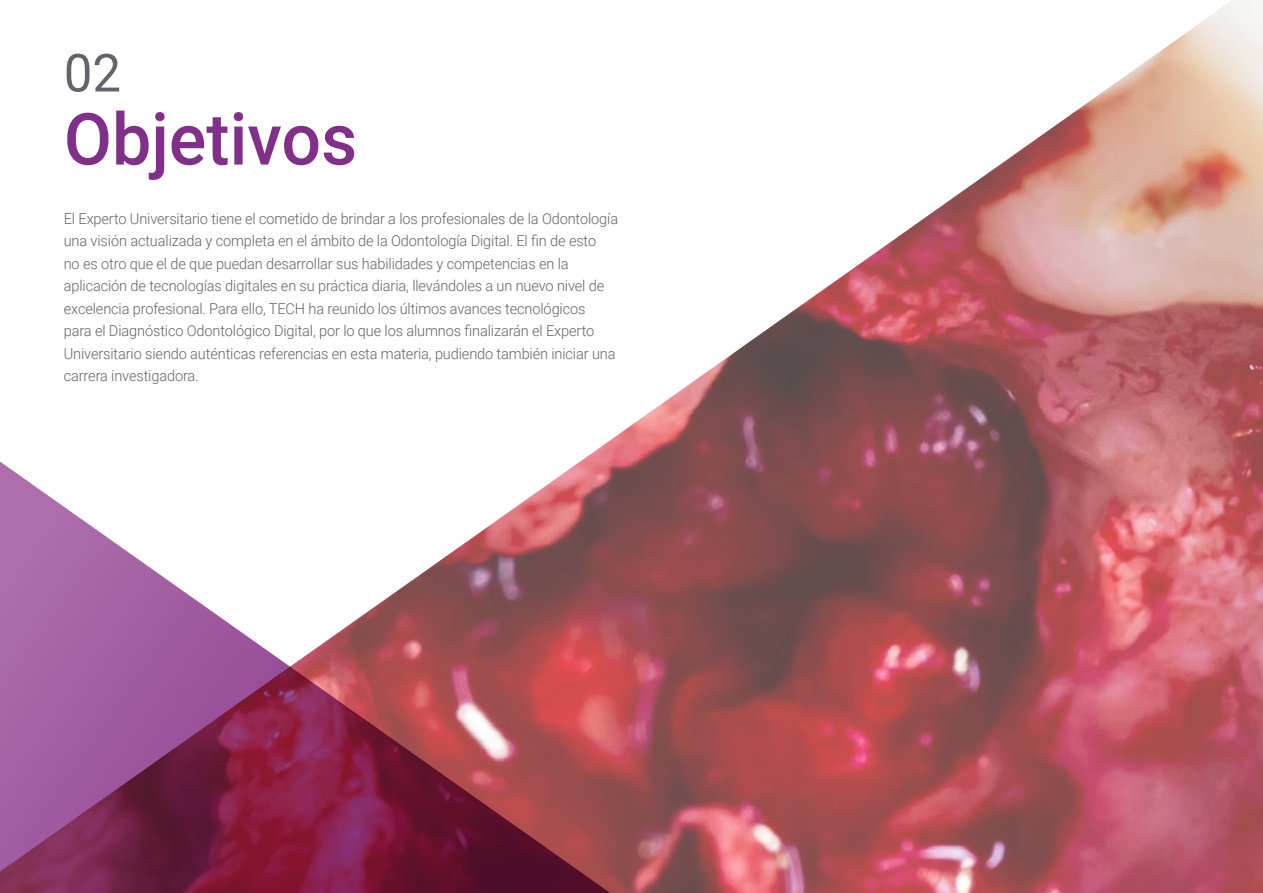
<style>
.page{position:relative;width:1263px;height:893px;background:#fff}
.page>*{position:absolute;margin:0;border:0;box-sizing:border-box;transform-origin:0 0}
.t1{font:500 72px "Roboto";color:#813089}
.t2{font:52.5px "Roboto";color:#61646a}
.t3{font:300 15px/22.5px "Roboto";letter-spacing:-.01em;color:#61646a}
</style>
<div class="page">
<img style="left:602px;top:0;width:661px;height:893px">
<svg style="left:0;top:446px;width:640px;height:447px"></svg>
<h2 class="t2" style="left:64px;top:36px;width:59px">02</h2>
<h1 class="t1" style="left:64px;top:89px;width:295px">Objetivos</h1>
<p class="t3" style="left:64px;top:207px;width:556px">El Experto Universitario tiene el cometido de brindar a los profesionales de la Odontología una visión actualizada y completa en el ámbito de la Odontología Digital. El fin de esto<br>no es otro que el de que puedan desarrollar sus habilidades y competencias en la aplicación de tecnologías digitales en su práctica diaria, llevándoles a un nuevo nivel de excelencia profesional. Para ello, TECH ha reunido los últimos avances tecnológicos<br>para el Diagnóstico Odontológico Digital, por lo que los alumnos finalizarán el Experto Universitario siendo auténticas referencias en esta materia, pudiendo también iniciar una carrera investigadora.</p>
</div>
